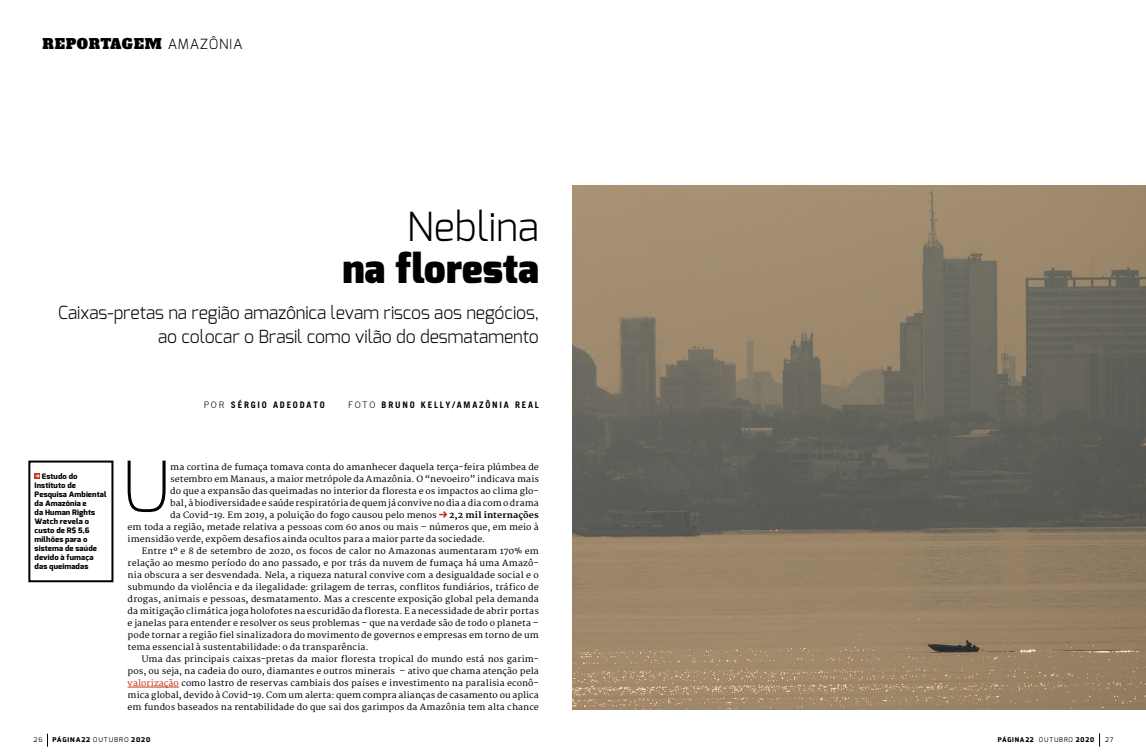
<style>
.page{position:relative;width:1146px;height:755px;background:#fff}
.page>*{position:absolute;margin:0;border:0;box-sizing:border-box;transform-origin:0 0}
.TEXTO{font:200 69.7px "Exo";color:#000;scale:1.05 1}
.TITULO_BOLD{font:900 40px "Exo";color:#000}
.TITULO_BOLD-2{font:300 40px "Exo";color:#000}
.OLHO{font:300 18px/24px "Exo";letter-spacing:-.005em;color:#000;text-align:right}
.t1{font:14px "Alfa Slab One";letter-spacing:.05em;color:#000}
.CREDITO_LIGHT{font:700 9px "Trade Gothic LT Std";letter-spacing:.2em;color:#000}
.TEXTO-2{font:8.5px/12px "Merriweather";letter-spacing:.01em;color:#000;text-align:justify;scale:1.05 1}
.HIPERLINK{font:800 7.5px/9px "Exo";letter-spacing:.015em;color:#000;scale:1.05 1}
.t2{font:800 6.5px "Exo";letter-spacing:.125em;color:#000;scale:1.05 1}
.t3{font:800 6.5px "Exo";letter-spacing:.125em;color:#000}
.t4{font:6.5px "Exo";color:#000;scale:1.05 1}
.t5{font:6.5px "Exo";color:#000}
.s1{font-family:"Exo";font-weight:300}
.s2{font-weight:300}
.s3{font-weight:700}
.s4{color:#c5351c}
.s5{font-weight:400}
</style>
<div class="page">
<img style="left:573px;top:185px;width:572px;height:524px">
<hr style="left:128px;top:686px;width:51px;height:1px;background:#c5351c">
<svg style="left:439px;top:511px;width:8px;height:6px"></svg>
<svg style="left:35px;top:473px;width:5px;height:5px"></svg>
<div style="left:28px;top:460px;width:85px;height:122px;border:2px solid #000"></div>
<svg style="left:47px;top:733px;width:1px;height:13px"></svg>
<svg style="left:1099px;top:733px;width:1px;height:13px"></svg>
<h3 class="t1" style="left:43px;top:34px;width:201px">REPORTAGEM <span class="s1">AMAZÔNIA</span></h3>
<p class="TITULO_BOLD-2" style="left:406px;top:201px;width:134px">Neblina</p>
<p class="TITULO_BOLD" style="left:342px;top:243px;width:198px">na floresta</p>
<p class="OLHO" style="left:58px;top:300px;width:482px">Caixas-pretas na região amazônica levam riscos aos negócios, ao colocar o Brasil como vilão do desmatamento</p>
<p class="HIPERLINK" style="left:35px;top:471px;width:70px;text-indent:7px">Estudo do<br>Instituto de<br>Pesquisa Ambiental da Amazônia e<br>da Human Rights<br>Watch revela o custo de R$ 5,6 milhões para o sistema de saúde devido à fumaça das queimadas</p>
<p class="CREDITO_LIGHT" style="left:204px;top:399px;width:122px"><span class="s2">POR</span> SÉRGIO ADEODATO</p>
<p class="CREDITO_LIGHT" style="left:348px;top:399px;width:192px"><span class="s2">FOTO</span> BRUNO KELLY/AMAZÔNIA REAL</p>
<p class="TEXTO" style="left:120px;top:441px;width:49px">U</p>
<p class="TEXTO-2" style="left:170px;top:460px;width:352px">ma cortina de fumaça tomava conta do amanhecer daquela terça-feira plúmbea de setembro em Manaus, a maior metrópole da Amazônia. O “nevoeiro” indicava mais do que a expansão das queimadas no interior da floresta e os impactos ao clima glo&shy;bal, à biodiversidade e saúde respiratória de quem já convive no dia a dia com o drama da Covid-19. Em 2019, a poluição do fogo causou pelo menos</p>
<p class="TEXTO-2" style="left:128px;top:508px;width:393px;text-indent:321px"><span class="s3">2,2 mil internações </span>em toda a região, metade relativa a pessoas com 60 anos ou mais – números que, em meio à imensidão verde, expõem desafios ainda ocultos para a maior parte da sociedade.</p>
<p class="TEXTO-2" style="left:128px;top:544px;width:393px;text-indent:14px">Entre 1º e 8 de setembro de 2020, os focos de calor no Amazonas aumentaram 170% em relação ao mesmo período do ano passado, e por trás da nuvem de fumaça há uma Amazô&shy;nia obscura a ser desvendada. Nela, a riqueza natural convive com a desigualdade social e o submundo da violência e da ilegalidade: grilagem de terras, conflitos fundiários, tráfico de drogas, animais e pessoas, desmatamento. Mas a crescente exposição global pela demanda da mitigação climática joga holofotes na escuridão da floresta. E a necessidade de abrir portas e janelas para entender e resolver os seus problemas – que na verdade são de todo o planeta – pode tornar a região fiel sinalizadora do movimento de governos e empresas em torno de um tema essencial à sustentabilidade: o da transparência.</p>
<p class="TEXTO-2" style="left:128px;top:652px;width:393px;text-indent:14px">Uma das principais caixas-pretas da maior floresta tropical do mundo está nos garim&shy;pos, ou seja, na cadeia do ouro, diamantes e outros minerais – ativo que chama atenção pela <span class="s4">valorização</span> como lastro de reservas cambiais dos países e investimento na paralisia econô&shy;mica global, devido à Covid-19. Com um alerta: quem compra alianças de casamento ou aplica em fundos baseados na rentabilidade do que sai dos garimpos da Amazônia tem alta chance</p>
<p class="t4" style="left:33px;top:735px;width:10px">26</p>
<p class="t2" style="left:52px;top:735px;width:95px">PÁGINA22 <span class="s5">OUTUBRO</span> 2020</p>
<p class="t3" style="left:997px;top:735px;width:98px">PÁGINA22 <span class="s5">OUTUBRO</span> 2020</p>
<p class="t5" style="left:1104px;top:735px;width:10px">27</p>
</div>
